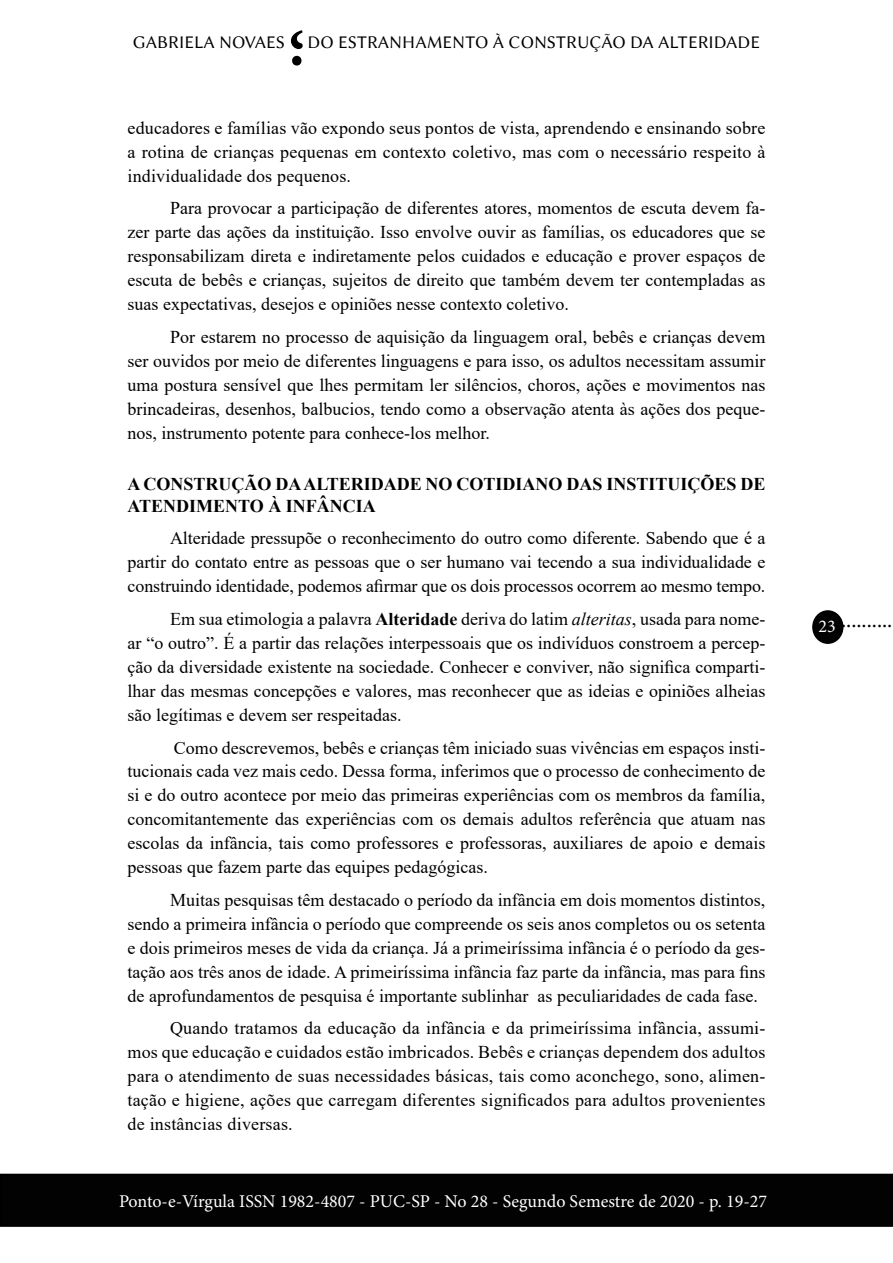
<style>
.page{position:relative;width:893px;height:1263px;background:#fff}
.page>*{position:absolute;margin:0;border:0;box-sizing:border-box;transform-origin:0 0}
.t1{font:700 90px "Adobe Arabic";color:#000}
.t2{font:22.5px "Minion Pro";color:#000}
.t3{font:18px/24px "Times New Roman";color:#000;text-align:justify}
.t4{font:18px "Minion Pro";color:#fff}
.t5{font:700 18px/21.6px "Times New Roman";color:#000}
.t6{font:18px "Linux Biolinum G";color:#000}
.s1{font-weight:700}
.s2{font-style:italic}
</style>
<div class="page">
<div style="left:813px;top:611px;width:30px;height:32px;background:#020203;border-radius:50%"></div>
<div style="left:812px;top:610px;width:31px;height:34px;border:2px solid #000;border-radius:50%"></div>
<div style="left:1px;top:1174px;width:891px;height:52px;background:#020203"></div>
<div style="left:0;top:1174px;width:893px;height:53px;border:2px solid #000"></div>
<h1 class="t1" style="left:305px;top:122px;width:18px;rotate:-180deg">;</h1>
<p class="t6" style="left:133px;top:32px;width:629px">GABRIELA NOVAES DO ESTRANHAMENTO À CONSTRUÇÃO DA ALTERIDADE</p>
<p class="t3" style="left:128px;top:115px;width:639px">educadores e famílias vão expondo seus pontos de vista, aprendendo e ensinando sobre a rotina de crianças pequenas em contexto coletivo, mas com o necessário respeito à individualidade dos pequenos.</p>
<p class="t3" style="left:128px;top:196px;width:639px;text-indent:43px">Para provocar a participação de diferentes atores, momentos de escuta devem fa&shy;zer parte das ações da instituição. Isso envolve ouvir as famílias, os educadores que se responsabilizam direta e indiretamente pelos cuidados e educação e prover espaços de escuta de bebês e crianças, sujeitos de direito que também devem ter contempladas as suas expectativas, desejos e opiniões nesse contexto coletivo.</p>
<p class="t3" style="left:128px;top:324px;width:639px;text-indent:43px">Por estarem no processo de aquisição da linguagem oral, bebês e crianças devem ser ouvidos por meio de diferentes linguagens e para isso, os adultos necessitam assumir uma postura sensível que lhes permitam ler silêncios, choros, ações e movimentos nas brincadeiras, desenhos, balbucios, tendo como a observação atenta às ações dos peque&shy;nos, instrumento potente para conhece-los melhor.</p>
<p class="t5" style="left:128px;top:473px;width:639px">A CONSTRUÇÃO DA ALTERIDADE NO COTIDIANO DAS INSTITUIÇÕES DE<br>ATENDIMENTO À INFÂNCIA</p>
<p class="t3" style="left:128px;top:526px;width:639px;text-indent:43px">Alteridade pressupõe o reconhecimento do outro como diferente. Sabendo que é a partir do contato entre as pessoas que o ser humano vai tecendo a sua individualidade e construindo identidade, podemos afirmar que os dois processos ocorrem ao mesmo tempo.</p>
<p class="t3" style="left:128px;top:606px;width:639px;text-indent:43px">Em sua etimologia a palavra <span class="s1">Alteridade</span> deriva do latim <span class="s2">alteritas</span>, usada para nome&shy;ar “o outro”. É a partir das relações interpessoais que os indivíduos constroem a percep&shy;ção da diversidade existente na sociedade. Conhecer e conviver, não significa comparti&shy;lhar das mesmas concepções e valores, mas reconhecer que as ideias e opiniões alheias são legítimas e devem ser respeitadas.</p>
<p class="t3" style="left:128px;top:735px;width:639px;text-indent:46px">Como descrevemos, bebês e crianças têm iniciado suas vivências em espaços insti&shy;tucionais cada vez mais cedo. Dessa forma, inferimos que o processo de conhecimento de si e do outro acontece por meio das primeiras experiências com os membros da família, concomitantemente das experiências com os demais adultos referência que atuam nas escolas da infância, tais como professores e professoras, auxiliares de apoio e demais pessoas que fazem parte das equipes pedagógicas.</p>
<p class="t3" style="left:128px;top:887px;width:639px;text-indent:43px">Muitas pesquisas têm destacado o período da infância em dois momentos distintos, sendo a primeira infância o período que compreende os seis anos completos ou os setenta e dois primeiros meses de vida da criança. Já a primeiríssima infância é o período da ges&shy;tação aos três anos de idade. A primeiríssima infância faz parte da infância, mas para fins de aprofundamentos de pesquisa é importante sublinhar as peculiaridades de cada fase.</p>
<p class="t3" style="left:128px;top:1016px;width:639px;text-indent:43px">Quando tratamos da educação da infância e da primeiríssima infância, assumi&shy;mos que educação e cuidados estão imbricados. Bebês e crianças dependem dos adultos para o atendimento de suas necessidades básicas, tais como aconchego, sono, alimen&shy;tação e higiene, ações que carregam diferentes significados para adultos provenientes de instâncias diversas.</p>
<p class="t4" style="left:119px;top:1189px;width:650px">Ponto-e-Vírgula ISSN 1982-4807 - PUC-SP - No 28 - Segundo Semestre de 2020 - p. 19-27</p>
<p class="t4" style="left:819px;top:614px;width:19px">23</p>
<p class="t2" style="left:841px;top:605px;width:53px">..........</p>
</div>
